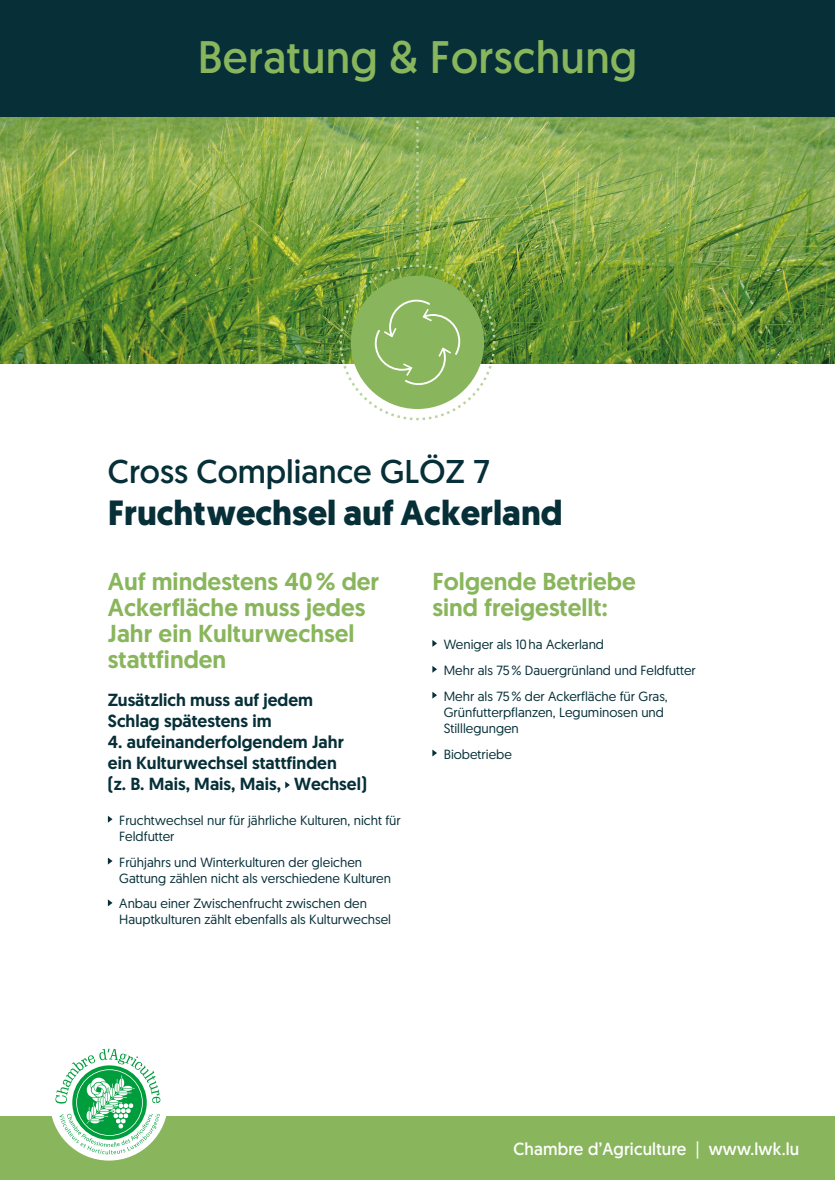
<style>
.page{position:relative;width:835px;height:1180px;background:#fff}
.page>*{position:absolute;margin:0;border:0;box-sizing:border-box;transform-origin:0 0}
.t1{font:45.5px "Geomanist";letter-spacing:.01em;color:#89b65c}
.t2{font:700 35px "Geomanist";color:#062f38}
.t3{font:32.9px "Geomanist";color:#062f38}
.t4{font:500 24.5px/25.9px "Geomanist";color:#89b65c}
.t5{font:500 17.5px/21px "Geomanist";color:#062f38}
.t6{font:17.5px "Geomanist";letter-spacing:.01em;color:#fff}
.t7{font:13.3px/16px "Geomanist";color:#062f38}
.s1{font-style:inherit}
</style>
<div class="page">
<div style="left:0;top:1116px;width:834px;height:64px;background:#89b65c"></div>
<div style="left:50px;top:1042px;width:118px;height:118px;background:#fff;border-radius:50%"></div>
<svg style="left:55px;top:1048px;width:105px;height:106px"></svg>
<img style="left:0;top:117px;width:834px;height:246px">
<svg style="left:285px;top:781px;width:5px;height:7px"></svg>
<svg style="left:108px;top:816px;width:4px;height:6px"></svg>
<svg style="left:108px;top:857px;width:4px;height:7px"></svg>
<svg style="left:108px;top:899px;width:4px;height:7px"></svg>
<svg style="left:432px;top:640px;width:5px;height:7px"></svg>
<svg style="left:432px;top:666px;width:5px;height:7px"></svg>
<svg style="left:432px;top:692px;width:5px;height:6px"></svg>
<svg style="left:432px;top:749px;width:5px;height:7px"></svg>
<svg style="left:338px;top:117px;width:158px;height:304px;background:#94b664"></svg>
<div style="left:0;top:0;width:834px;height:117px;background:#062f38"></div>
<h1 class="t1" style="left:198px;top:28px;width:441px">Beratung &amp; Forschung</h1>
<h3 class="t3" style="left:108px;top:450px;width:383px">Cross Compliance GLÖZ 7</h3>
<h2 class="t2" style="left:108px;top:489px;width:456px">Fruchtwechsel auf Ackerland</h2>
<h3 class="t4" style="left:108px;top:568px;width:273px">Auf mindestens 40% der<br>Ackerfläche muss jedes<br>Jahr ein Kulturwechsel stattfinden</h3>
<h3 class="t5" style="left:108px;top:689px;width:207px">Zusätzlich muss auf jedem<br>Schlag spätestens im</h3>
<h3 class="t5" style="left:108px;top:731px;width:260px">4. aufeinanderfolgendem Jahr ein Kulturwechsel stattfinden<br>(z. B. Mais, Mais, Mais, Wechsel)</h3>
<p class="t7" style="left:119px;top:811px;width:283px">Fruchtwechsel nur für jährliche Kulturen, nicht für<br>Feldfutter</p>
<p class="t7" style="left:119px;top:853px;width:273px">Frühjahrs und Winterkulturen der gleichen<br>Gattung zählen nicht als verschiedene Kulturen</p>
<p class="t7" style="left:119px;top:895px;width:273px">Anbau einer Zwischenfrucht zwischen den<br>Hauptkulturen zählt ebenfalls als Kulturwechsel</p>
<h3 class="t4" style="left:432px;top:568px;width:205px">Folgende Betriebe sind freigestellt:</h3>
<p class="t7" style="left:443px;top:631px;width:253px;line-height:25.9px">Weniger als 10ha Ackerland<br>Mehr als 75% Dauergrünland und Feldfutter<br>Mehr als 75% der Ackerfläche für Gras,</p>
<p class="t7" style="left:443px;top:703px;width:222px">Grünfutterpflanzen, Leguminosen und<br>Stilllegungen</p>
<p class="t7" style="left:443px;top:745px;width:70px">Biobetriebe</p>
<h3 class="t6" style="left:513px;top:1137px;width:287px">Chambre d’Agriculture <span class="s1">|</span> www.lwk.lu</h3>
</div>
